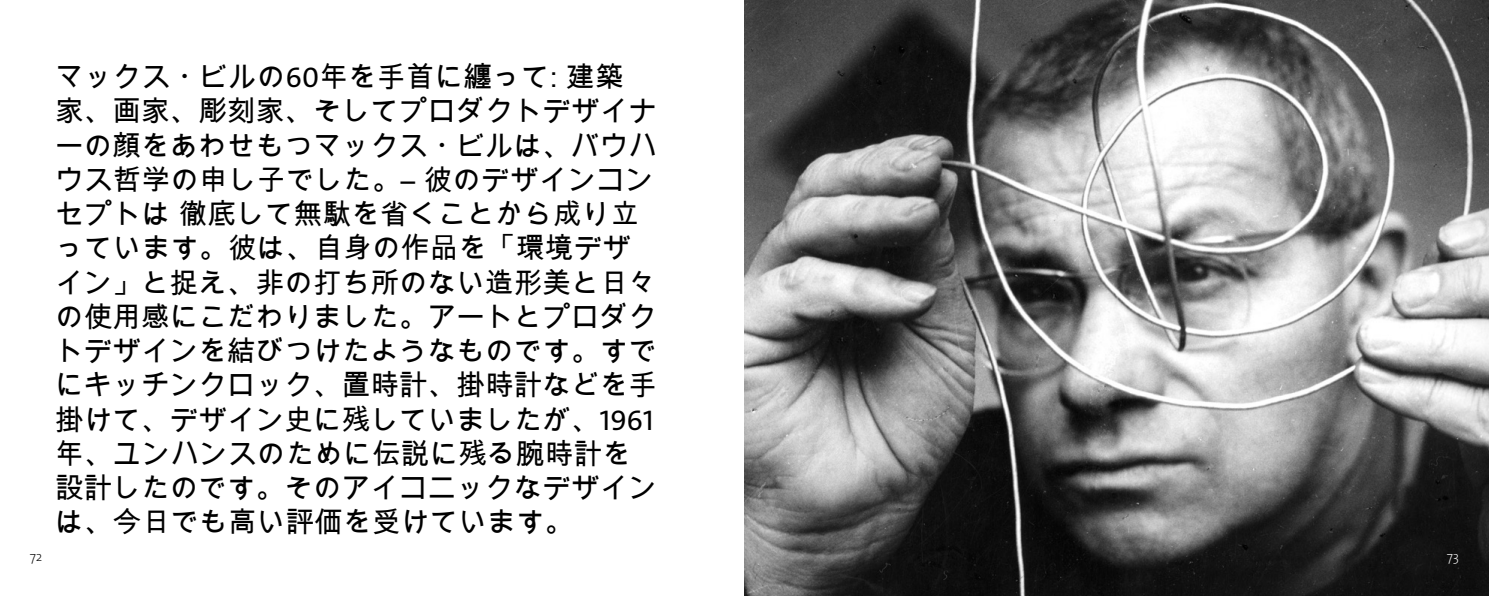
<style>
.page{position:relative;width:1489px;height:596px;background:#fff}
.page>*{position:absolute;margin:0;border:0;box-sizing:border-box;transform-origin:0 0}
.t1{font:28.5px/34.2px "Arial Unicode MS";letter-spacing:.005em;color:#000}
.t2{font:200 13.5px "The Sans";color:#000}
.t3{font:200 13.5px "The Sans";color:#fff}
.s1{font-family:"The Sans C4 s"}
</style>
<div class="page">
<img style="left:744px;top:0;width:744px;height:595px">
<p class="t1" style="left:55px;top:59px;width:603px">マックス・ビルの<span class="s1">60</span>年を手首に纏って: 建築家、画家、彫刻家、そしてプロダクトデザイナーの顔をあわせもつマックス・ビルは、バウハウス哲学の申し子でした。– 彼のデザインコンセプトは 徹底して無駄を省くことから成り立っています。彼は、自身の作品を「環境デザイン」と捉え、非の打ち所のない造形美と日々の使用感にこだわりました。アートとプロダクトデザインを結びつけたようなものです。すでにキッチンクロック、置時計、掛時計などを手掛けて、デザイン史に残していましたが、<span class="s1">1961</span>年、ユンハンスのために伝説に残る腕時計を設計したのです。そのアイコニックなデザインは、今日でも高い評価を受けています。</p>
<p class="t2" style="left:30px;top:545px;width:14px">72</p>
<p class="t3" style="left:1446px;top:545px;width:14px">73</p>
</div>
